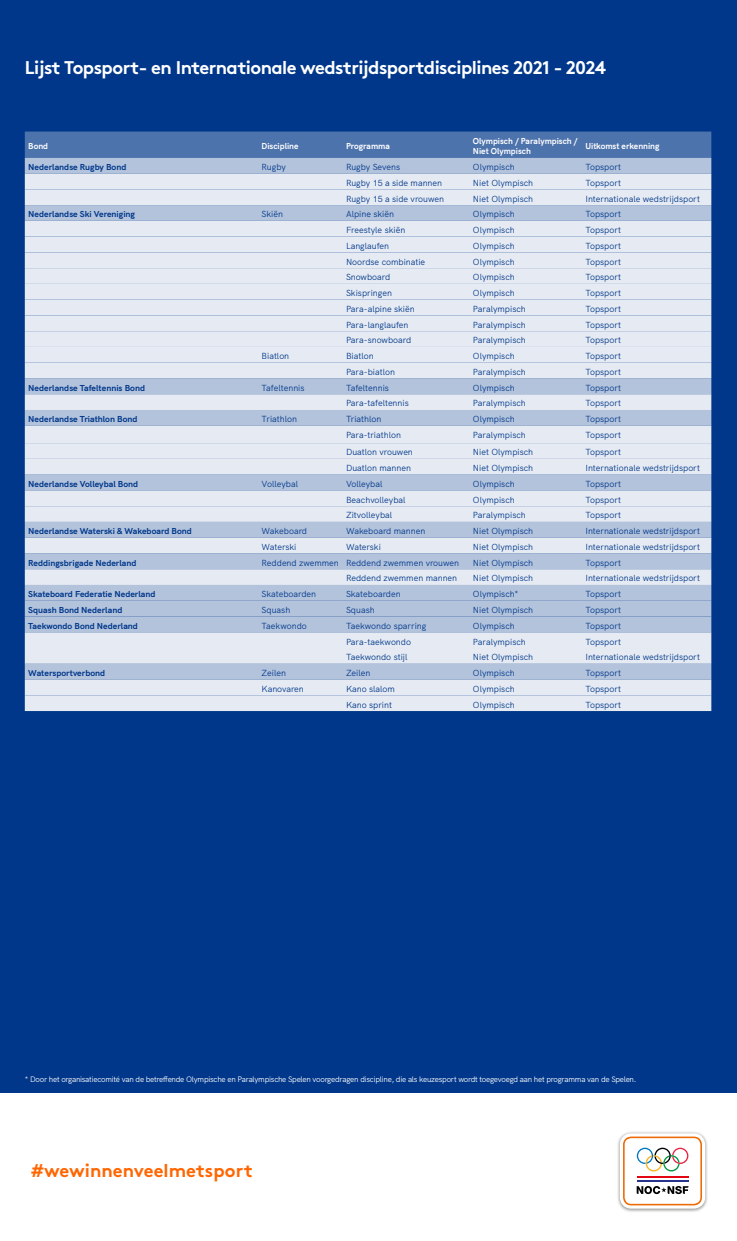
<style>
.page{position:relative;width:737px;height:1241px;background:#fff}
.page>*{position:absolute;margin:0;border:0;box-sizing:border-box;transform-origin:0 0}
.t1{font:700 18.38px "Brown";letter-spacing:-.03em;color:#fff}
.t2{font:700 18.38px "Brown";color:#f60}
.t3{font:8.75px "HK Grotesk";color:#00378a}
.t4{font:700 8.75px "HK Grotesk";color:#00378a}
.t5{font:700 8.75px/10.5px "HK Grotesk";color:#fff}
.t6{font:7.88px "HK Grotesk";letter-spacing:-.03em;color:#fff}
</style>
<div class="page">
<div style="left:0;top:0;width:737px;height:1092px;background:#00378a"></div>
<div style="left:25px;top:131px;width:686px;height:27px;background:#4d73ad"></div>
<div style="left:25px;top:158px;width:686px;height:15px;background:#b3c3dc"></div>
<div style="left:25px;top:173px;width:686px;height:16px;background:#e6ebf3"></div>
<svg style="left:25px;top:189px;width:686px;height:522px;background:#dbe2ee"></svg>
<svg style="left:25px;top:205px;width:686px;height:427px;background:#d2dbea"></svg>
<div style="left:25px;top:394px;width:686px;height:16px;background:#e6ebf3"></div>
<svg style="left:25px;top:537px;width:686px;height:48px;background:#d1dbe9"></svg>
<img style="left:617px;top:1131px;width:91px;height:81px">
<svg style="left:620px;top:1133px;width:85px;height:75px"></svg>
<h1 class="t1" style="left:25px;top:52px;width:582px">Lijst Topsport- en Internationale wedstrijdsportdisciplines 2021 - 2024</h1>
<p class="t5" style="left:28px;top:140px;width:21px">Bond</p>
<p class="t5" style="left:261px;top:140px;width:38px">Discipline</p>
<p class="t5" style="left:346px;top:140px;width:45px">Programma</p>
<p class="t5" style="left:473px;top:135px;width:106px">Olympisch / Paralympisch /<br>Niet Olympisch</p>
<p class="t5" style="left:585px;top:140px;width:76px">Uitkomst erkenning</p>
<p class="t4" style="left:28px;top:160px;width:100px">Nederlandse Rugby Bond</p>
<p class="t3" style="left:261px;top:160px;width:26px">Rugby</p>
<p class="t3" style="left:346px;top:160px;width:56px">Rugby Sevens</p>
<p class="t3" style="left:473px;top:160px;width:43px">Olympisch</p>
<p class="t3" style="left:585px;top:160px;width:37px">Topsport</p>
<p class="t3" style="left:346px;top:176px;width:98px">Rugby 15 a side mannen</p>
<p class="t3" style="left:473px;top:176px;width:62px">Niet Olympisch</p>
<p class="t3" style="left:585px;top:176px;width:37px">Topsport</p>
<p class="t3" style="left:346px;top:192px;width:99px">Rugby 15 a side vrouwen</p>
<p class="t3" style="left:473px;top:192px;width:62px">Niet Olympisch</p>
<p class="t3" style="left:585px;top:192px;width:116px">Internationale wedstrijdsport</p>
<p class="t4" style="left:28px;top:207px;width:108px">Nederlandse Ski Vereniging</p>
<p class="t3" style="left:261px;top:207px;width:23px">Skiën</p>
<p class="t3" style="left:346px;top:207px;width:50px">Alpine skiën</p>
<p class="t3" style="left:473px;top:207px;width:43px">Olympisch</p>
<p class="t3" style="left:585px;top:207px;width:37px">Topsport</p>
<p class="t3" style="left:346px;top:223px;width:61px">Freestyle skiën</p>
<p class="t3" style="left:473px;top:223px;width:43px">Olympisch</p>
<p class="t3" style="left:585px;top:223px;width:37px">Topsport</p>
<p class="t3" style="left:346px;top:239px;width:45px">Langlaufen</p>
<p class="t3" style="left:473px;top:239px;width:43px">Olympisch</p>
<p class="t3" style="left:585px;top:239px;width:37px">Topsport</p>
<p class="t3" style="left:346px;top:255px;width:81px">Noordse combinatie</p>
<p class="t3" style="left:473px;top:255px;width:43px">Olympisch</p>
<p class="t3" style="left:585px;top:255px;width:37px">Topsport</p>
<p class="t3" style="left:346px;top:270px;width:46px">Snowboard</p>
<p class="t3" style="left:473px;top:270px;width:43px">Olympisch</p>
<p class="t3" style="left:585px;top:270px;width:37px">Topsport</p>
<p class="t3" style="left:346px;top:286px;width:47px">Skispringen</p>
<p class="t3" style="left:473px;top:286px;width:43px">Olympisch</p>
<p class="t3" style="left:585px;top:286px;width:37px">Topsport</p>
<p class="t3" style="left:346px;top:302px;width:70px">Para-alpine skiën</p>
<p class="t3" style="left:473px;top:302px;width:54px">Paralympisch</p>
<p class="t3" style="left:585px;top:302px;width:37px">Topsport</p>
<p class="t3" style="left:346px;top:318px;width:64px">Para-langlaufen</p>
<p class="t3" style="left:473px;top:318px;width:54px">Paralympisch</p>
<p class="t3" style="left:585px;top:318px;width:37px">Topsport</p>
<p class="t3" style="left:346px;top:333px;width:67px">Para-snowboard</p>
<p class="t3" style="left:473px;top:333px;width:54px">Paralympisch</p>
<p class="t3" style="left:585px;top:333px;width:37px">Topsport</p>
<p class="t3" style="left:261px;top:349px;width:29px">Biatlon</p>
<p class="t3" style="left:346px;top:349px;width:29px">Biatlon</p>
<p class="t3" style="left:473px;top:349px;width:43px">Olympisch</p>
<p class="t3" style="left:585px;top:349px;width:37px">Topsport</p>
<p class="t3" style="left:346px;top:365px;width:50px">Para-biatlon</p>
<p class="t3" style="left:473px;top:365px;width:54px">Paralympisch</p>
<p class="t3" style="left:585px;top:365px;width:37px">Topsport</p>
<p class="t4" style="left:28px;top:381px;width:118px">Nederlandse Tafeltennis Bond</p>
<p class="t3" style="left:261px;top:381px;width:44px">Tafeltennis</p>
<p class="t3" style="left:346px;top:381px;width:44px">Tafeltennis</p>
<p class="t3" style="left:473px;top:381px;width:43px">Olympisch</p>
<p class="t3" style="left:585px;top:381px;width:37px">Topsport</p>
<p class="t3" style="left:346px;top:396px;width:64px">Para-tafeltennis</p>
<p class="t3" style="left:473px;top:396px;width:54px">Paralympisch</p>
<p class="t3" style="left:585px;top:396px;width:37px">Topsport</p>
<p class="t4" style="left:28px;top:412px;width:111px">Nederlandse Triathlon Bond</p>
<p class="t3" style="left:261px;top:412px;width:37px">Triathlon</p>
<p class="t3" style="left:346px;top:412px;width:37px">Triathlon</p>
<p class="t3" style="left:473px;top:412px;width:43px">Olympisch</p>
<p class="t3" style="left:585px;top:412px;width:37px">Topsport</p>
<p class="t3" style="left:346px;top:428px;width:56px">Para-triathlon</p>
<p class="t3" style="left:473px;top:428px;width:54px">Paralympisch</p>
<p class="t3" style="left:585px;top:428px;width:37px">Topsport</p>
<p class="t3" style="left:346px;top:445px;width:68px">Duatlon vrouwen</p>
<p class="t3" style="left:473px;top:445px;width:62px">Niet Olympisch</p>
<p class="t3" style="left:585px;top:445px;width:37px">Topsport</p>
<p class="t3" style="left:346px;top:461px;width:67px">Duatlon mannen</p>
<p class="t3" style="left:473px;top:461px;width:62px">Niet Olympisch</p>
<p class="t3" style="left:585px;top:461px;width:116px">Internationale wedstrijdsport</p>
<p class="t4" style="left:28px;top:477px;width:111px">Nederlandse Volleybal Bond</p>
<p class="t3" style="left:261px;top:477px;width:38px">Volleybal</p>
<p class="t3" style="left:346px;top:477px;width:38px">Volleybal</p>
<p class="t3" style="left:473px;top:477px;width:43px">Olympisch</p>
<p class="t3" style="left:585px;top:477px;width:37px">Topsport</p>
<p class="t3" style="left:346px;top:492px;width:61px">Beachvolleybal</p>
<p class="t3" style="left:473px;top:492px;width:43px">Olympisch</p>
<p class="t3" style="left:585px;top:492px;width:37px">Topsport</p>
<p class="t3" style="left:346px;top:508px;width:48px">Zitvolleybal</p>
<p class="t3" style="left:473px;top:508px;width:54px">Paralympisch</p>
<p class="t3" style="left:585px;top:508px;width:37px">Topsport</p>
<p class="t4" style="left:28px;top:524px;width:165px">Nederlandse Waterski &amp; Wakeboard Bond</p>
<p class="t3" style="left:261px;top:524px;width:47px">Wakeboard</p>
<p class="t3" style="left:346px;top:524px;width:81px">Wakeboard mannen</p>
<p class="t3" style="left:473px;top:524px;width:62px">Niet Olympisch</p>
<p class="t3" style="left:585px;top:524px;width:116px">Internationale wedstrijdsport</p>
<p class="t3" style="left:261px;top:540px;width:36px">Waterski</p>
<p class="t3" style="left:346px;top:540px;width:36px">Waterski</p>
<p class="t3" style="left:473px;top:540px;width:62px">Niet Olympisch</p>
<p class="t3" style="left:585px;top:540px;width:116px">Internationale wedstrijdsport</p>
<p class="t4" style="left:28px;top:555px;width:110px">Reddingsbrigade Nederland</p>
<p class="t3" style="left:261px;top:555px;width:199px">Reddend zwemmen Reddend zwemmen vrouwen</p>
<p class="t3" style="left:473px;top:555px;width:62px">Niet Olympisch</p>
<p class="t3" style="left:585px;top:555px;width:37px">Topsport</p>
<p class="t3" style="left:346px;top:571px;width:113px">Reddend zwemmen mannen</p>
<p class="t3" style="left:473px;top:571px;width:62px">Niet Olympisch</p>
<p class="t3" style="left:585px;top:571px;width:116px">Internationale wedstrijdsport</p>
<p class="t4" style="left:28px;top:587px;width:129px">Skateboard Federatie Nederland</p>
<p class="t3" style="left:261px;top:587px;width:56px">Skateboarden</p>
<p class="t3" style="left:346px;top:587px;width:56px">Skateboarden</p>
<p class="t3" style="left:473px;top:587px;width:47px">Olympisch*</p>
<p class="t3" style="left:585px;top:587px;width:37px">Topsport</p>
<p class="t4" style="left:28px;top:603px;width:96px">Squash Bond Nederland</p>
<p class="t3" style="left:261px;top:603px;width:30px">Squash</p>
<p class="t3" style="left:346px;top:603px;width:30px">Squash</p>
<p class="t3" style="left:473px;top:603px;width:62px">Niet Olympisch</p>
<p class="t3" style="left:585px;top:603px;width:37px">Topsport</p>
<p class="t4" style="left:28px;top:618px;width:111px">Taekwondo Bond Nederland</p>
<p class="t3" style="left:261px;top:618px;width:47px">Taekwondo</p>
<p class="t3" style="left:346px;top:618px;width:82px">Taekwondo sparring</p>
<p class="t3" style="left:473px;top:618px;width:43px">Olympisch</p>
<p class="t3" style="left:585px;top:618px;width:37px">Topsport</p>
<p class="t3" style="left:346px;top:634px;width:67px">Para-taekwondo</p>
<p class="t3" style="left:473px;top:634px;width:54px">Paralympisch</p>
<p class="t3" style="left:585px;top:634px;width:37px">Topsport</p>
<p class="t3" style="left:346px;top:650px;width:63px">Taekwondo stijl</p>
<p class="t3" style="left:473px;top:650px;width:62px">Niet Olympisch</p>
<p class="t3" style="left:585px;top:650px;width:116px">Internationale wedstrijdsport</p>
<p class="t4" style="left:28px;top:666px;width:78px">Watersportverbond</p>
<p class="t3" style="left:261px;top:666px;width:26px">Zeilen</p>
<p class="t3" style="left:346px;top:666px;width:26px">Zeilen</p>
<p class="t3" style="left:473px;top:666px;width:43px">Olympisch</p>
<p class="t3" style="left:585px;top:666px;width:37px">Topsport</p>
<p class="t3" style="left:261px;top:681px;width:44px">Kanovaren</p>
<p class="t3" style="left:346px;top:681px;width:50px">Kano slalom</p>
<p class="t3" style="left:473px;top:681px;width:43px">Olympisch</p>
<p class="t3" style="left:585px;top:681px;width:37px">Topsport</p>
<p class="t3" style="left:346px;top:697px;width:47px">Kano sprint</p>
<p class="t3" style="left:473px;top:697px;width:43px">Olympisch</p>
<p class="t3" style="left:585px;top:697px;width:37px">Topsport</p>
<p class="t6" style="left:25px;top:1073px;width:613px">* Door het organisatiecomité van de betreffende Olympische en Paralympische Spelen voorgedragen discipline, die als keuzesport wordt toegevoegd aan het programma van de Spelen.</p>
<h1 class="t2" style="left:31px;top:1155px;width:224px">#wewinnenveelmetsport</h1>
</div>
